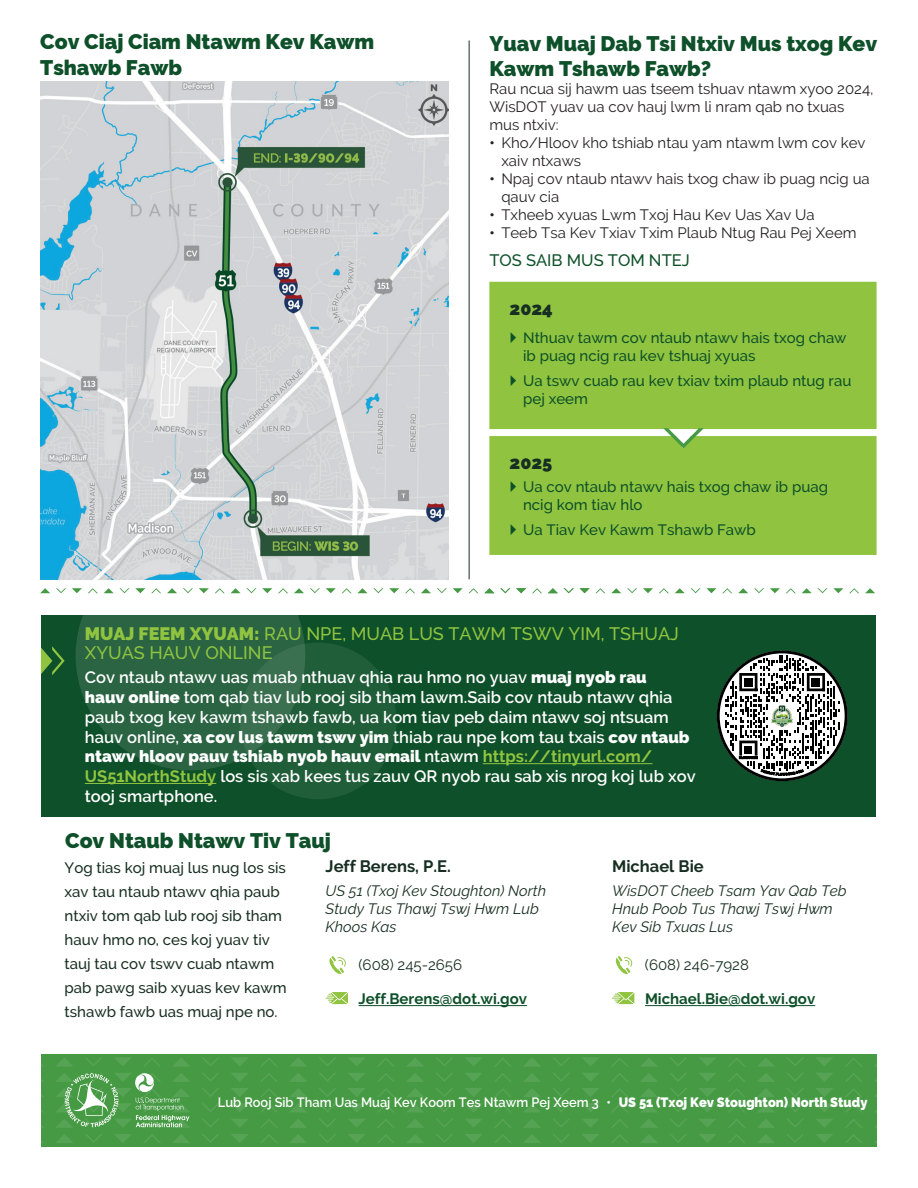
<style>
.page{position:relative;width:918px;height:1188px;background:#fff}
.page>*{position:absolute;margin:0;border:0;box-sizing:border-box;transform-origin:0 0}
.t1{font:900 21px/25.2px "Raleway";color:#0e5029}
.t2{font:500 18px/19.5px "Raleway";color:#90c440}
.breakout-heading{font:900 18px "Raleway";color:#172e22}
.breakout-body{font:600 16.5px/19.8px "Raleway";color:#fff}
.t3{font:700 16.5px "Raleway";color:#172e22}
.t4{font:500 16.5px "Raleway";color:#0e5029}
.body-copy{font:15px/18px "Raleway";color:#231f20}
.t5{font:500 15px/18px "Raleway";color:#0e5029}
.t6{font:500 15px/24px "Raleway";color:#172e22}
.t7{font:italic 15px/18px "Raleway";color:#172e22}
.t8{font:700 15px "Raleway";color:#0e5029}
.t9{font:15px "Raleway";color:#172e22}
.t10{font:600 13.5px "Raleway";color:#fff;scale:.95 1}
.s1{font-weight:700}
.s2{font-weight:900}
.s3{font-weight:700;color:#90c440}
</style>
<div class="page">
<img style="left:40px;top:81px;width:409px;height:498px">
<div style="left:489px;top:282px;width:388px;height:147px;background:#90c440"></div>
<svg style="left:41px;top:1054px;width:836px;height:93px;background:#479b45"></svg>
<hr style="left:469px;top:40px;width:1px;height:539px;background:#172e22">
<svg style="left:65px;top:1073px;width:54px;height:54px;background:#6daf6c"></svg>
<svg style="left:134px;top:1073px;width:55px;height:54px;background:#68ad67"></svg>
<div style="left:41px;top:615px;width:835px;height:202px;background:#0e5029"></div>
<svg style="left:76px;top:615px;width:229px;height:155px;background:#26613f"></svg>
<svg style="left:240px;top:643px;width:157px;height:156px;background:#25613e"></svg>
<hr style="left:483px;top:763px;width:169px;height:1px;background:#90c440">
<hr style="left:85px;top:783px;width:131px;height:1px;background:#90c440">
<svg style="left:41px;top:646px;width:24px;height:29px"></svg>
<hr style="left:645px;top:1005px;width:170px;height:1px;background:#0e5029">
<svg style="left:616px;top:956px;width:16px;height:19px"></svg>
<svg style="left:612px;top:992px;width:22px;height:12px"></svg>
<hr style="left:359px;top:1005px;width:168px;height:1px;background:#0e5029">
<svg style="left:329px;top:956px;width:17px;height:19px"></svg>
<svg style="left:326px;top:992px;width:22px;height:12px"></svg>
<svg style="left:40px;top:588px;width:835px;height:5px"></svg>
<div style="left:489px;top:436px;width:388px;height:119px;background:#90c440"></div>
<svg style="left:663px;top:428px;width:41px;height:20px"></svg>
<svg style="left:717px;top:651px;width:131px;height:130px"></svg>
<svg style="left:725px;top:655px;width:115px;height:125px;background:#87908a"></svg>
<div style="left:812px;top:678px;width:8px;height:8px;background:#000"></div>
<div style="left:717px;top:651px;width:131px;height:130px;border:3px solid #000;border-radius:50%"></div>
<svg style="left:511px;top:332px;width:5px;height:11px"></svg>
<svg style="left:511px;top:375px;width:5px;height:11px"></svg>
<svg style="left:511px;top:481px;width:5px;height:11px"></svg>
<svg style="left:511px;top:524px;width:5px;height:11px"></svg>
<p class="t1" style="left:40px;top:30px;width:336px">Cov Ciaj Ciam Ntawm Kev Kawm<br>Tshawb Fawb</p>
<p class="t1" style="left:489px;top:31px;width:389px">Yuav Muaj Dab Tsi Ntxiv Mus txog Kev<br>Kawm Tshawb Fawb?</p>
<p class="body-copy" style="left:489px;top:80px;width:386px">Rau ncua sij hawm uas tseem tshuav ntawm xyoo 2024,<br>WisDOT yuav ua cov hauj lwm li nram qab no txuas mus ntxiv:</p>
<p class="body-copy" style="left:501px;top:134px;width:366px;text-indent:-12px"><span class="s1">•</span> Kho/Hloov kho tshiab ntau yam ntawm lwm cov kev xaiv ntxaws</p>
<p class="body-copy" style="left:501px;top:170px;width:370px;text-indent:-12px"><span class="s1">•</span> Npaj cov ntaub ntawv hais txog chaw ib puag ncig ua qauv cia</p>
<p class="body-copy" style="left:489px;top:206px;width:327px"><span class="s1">•</span> Txheeb xyuas Lwm Txoj Hau Kev Uas Xav Ua</p>
<p class="body-copy" style="left:489px;top:224px;width:369px"><span class="s1">•</span> Teeb Tsa Kev Txiav Txim Plaub Ntug Rau Pej Xeem</p>
<p class="t4" style="left:489px;top:250px;width:202px">TOS SAIB MUS TOM NTEJ</p>
<p class="breakout-heading" style="left:510px;top:298px;width:45px">2024</p>
<p class="t5" style="left:523px;top:329px;width:325px">Nthuav tawm cov ntaub ntawv hais txog chaw ib puag ncig rau kev tshuaj xyuas</p>
<p class="t5" style="left:523px;top:371px;width:330px">Ua tswv cuab rau kev txiav txim plaub ntug rau pej xeem</p>
<p class="breakout-heading" style="left:510px;top:452px;width:44px">2025</p>
<p class="t5" style="left:523px;top:478px;width:306px">Ua cov ntaub ntawv hais txog chaw ib puag ncig kom tiav hlo</p>
<p class="t5" style="left:523px;top:520px;width:234px">Ua Tiav Kev Kawm Tshawb Fawb</p>
<p class="t2" style="left:85px;top:624px;width:596px"><span class="s2">MUAJ FEEM XYUAM:</span> RAU NPE, MUAB LUS TAWM TSWV YIM, TSHUAJ<br>XYUAS HAUV ONLINE</p>
<p class="breakout-body" style="left:85px;top:668px;width:612px">Cov ntaub ntawv uas muab nthuav qhia rau hmo no yuav <span class="s2">muaj nyob rau<br>hauv online</span> tom qab tiav lub rooj sib tham lawm.Saib cov ntaub ntawv qhia paub txog kev kawm tshawb fawb, ua kom tiav peb daim ntawv soj ntsuam hauv online, <span class="s2">xa cov lus tawm tswv yim</span> thiab rau npe kom tau txais <span class="s2">cov ntaub ntawv hloov pauv tshiab nyob hauv email</span> ntawm <span class="s3">https://tinyurl.com/ US51NorthStudy</span> los sis xab kees tus zauv QR nyob rau sab xis nrog koj lub xov tooj smartphone.</p>
<p class="t1" style="left:65px;top:828px;width:267px">Cov Ntaub Ntawv Tiv Tauj</p>
<p class="t3" style="left:326px;top:856px;width:127px">Jeff Berens, P.E.</p>
<p class="t7" style="left:326px;top:882px;width:222px">US 51 (Txoj Kev Stoughton) North<br>Study Tus Thawj Tswj Hwm Lub<br>Khoos Kas</p>
<p class="t6" style="left:65px;top:856px;width:224px">Yog tias koj muaj lus nug los sis xav tau ntaub ntawv qhia paub ntxiv tom qab lub rooj sib tham hauv hmo no, ces koj yuav tiv tauj tau cov tswv cuab ntawm pab pawg saib xyuas kev kawm tshawb fawb uas muaj npe no.</p>
<p class="t9" style="left:359px;top:956px;width:105px">(608) 245-2656</p>
<p class="t8" style="left:359px;top:990px;width:170px">Jeff.Berens@dot.wi.gov</p>
<p class="t3" style="left:612px;top:856px;width:93px">Michael Bie</p>
<p class="t7" style="left:612px;top:882px;width:236px">WisDOT Cheeb Tsam Yav Qab Teb<br>Hnub Poob Tus Thawj Tswj Hwm<br>Kev Sib Txuas Lus</p>
<p class="t9" style="left:645px;top:956px;width:105px">(608) 246-7928</p>
<p class="t8" style="left:645px;top:990px;width:172px">Michael.Bie@dot.wi.gov</p>
<p class="t10" style="left:218px;top:1094px;width:685px">Lub Rooj Sib Tham Uas Muaj Kev Koom Tes Ntawm Pej Xeem 3 • <span class="s2">US 51 (Txoj Kev Stoughton) North Study</span></p>
</div>
